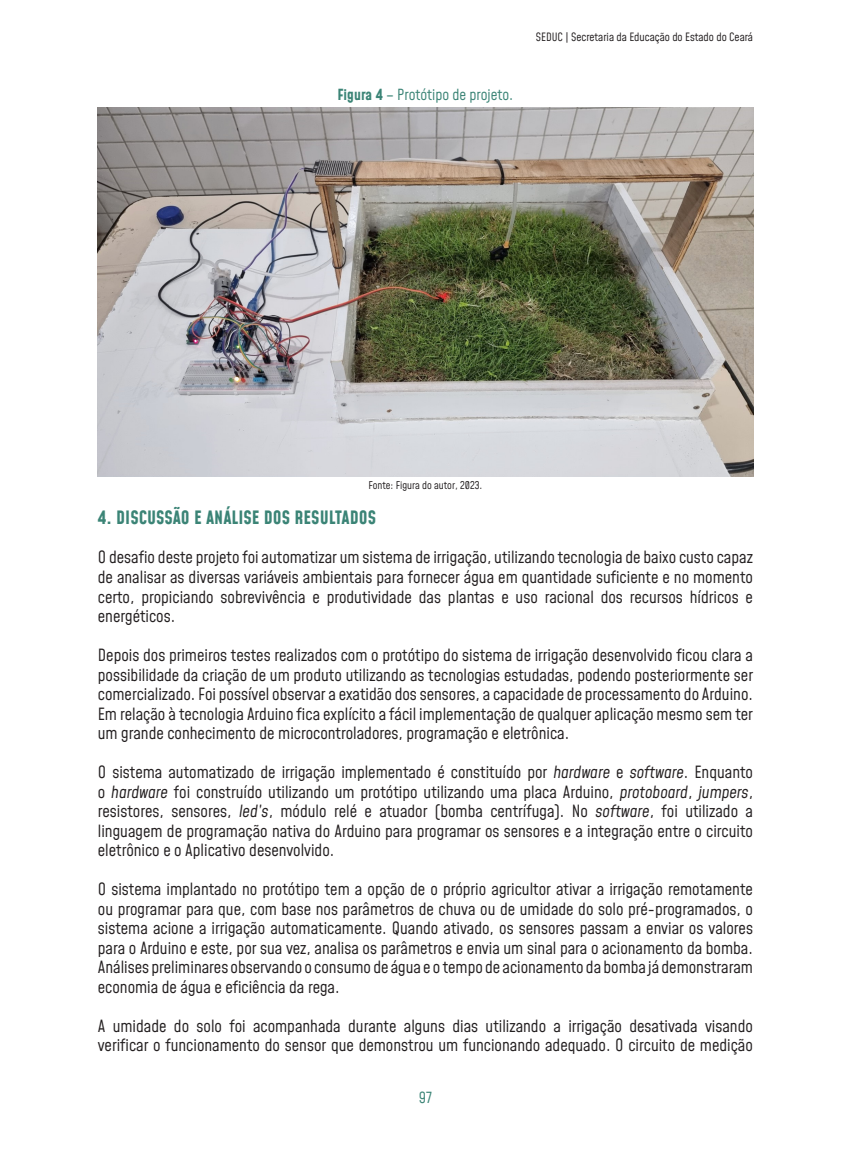
<style>
.page{position:relative;width:851px;height:1149px;background:#fff}
.page>*{position:absolute;margin:0;border:0;box-sizing:border-box;transform-origin:0 0}
.seção_Mohave{font:700 18px "Mohave";color:#3b8476}
.corpo_texto_Mohave{font:16.5px/19.5px "Mohave";color:#231f20;text-align:justify}
.figura_header_Mohave{font:15px "Mohave";color:#3b8476}
.t1{font:11.25px "Mohave";color:#231f20}
.figura_fonte_Mohave{font:10.5px "Mohave";color:#231f20}
.s1{font-weight:700}
.s2{font-style:italic}
</style>
<div class="page">
<img style="left:98px;top:108px;width:655px;height:368px">
<p class="figura_header_Mohave" style="left:337px;top:85px;width:177px"><span class="s1">Figura 4</span> – Protótipo de projeto.</p>
<p class="t1" style="left:536px;top:29px;width:219px">SEDUC | Secretaria da Educação do Estado do Ceará</p>
<p class="figura_fonte_Mohave" style="left:368px;top:478px;width:115px">Fonte: Figura do autor, 2023.</p>
<p class="seção_Mohave" style="left:98px;top:506px;width:280px">4. DISCUSSÃO E ANÁLISE DOS RESULTADOS</p>
<p class="corpo_texto_Mohave" style="left:98px;top:548px;width:656px">O desafio deste projeto foi automatizar um sistema de irrigação, utilizando tecnologia de baixo custo capaz de analisar as diversas variáveis ambientais para fornecer água em quantidade suficiente e no momento certo, propiciando sobrevivência e produtividade das plantas e uso racional dos recursos hídricos e energéticos.</p>
<p class="corpo_texto_Mohave" style="left:98px;top:646px;width:656px">Depois dos primeiros testes realizados com o protótipo do sistema de irrigação desenvolvido ficou clara a possibilidade da criação de um produto utilizando as tecnologias estudadas, podendo posteriormente ser comercializado. Foi possível observar a exatidão dos sensores, a capacidade de processamento do Arduino.<br>Em relação à tecnologia Arduino fica explícito a fácil implementação de qualquer aplicação mesmo sem ter um grande conhecimento de microcontroladores, programação e eletrônica.</p>
<p class="corpo_texto_Mohave" style="left:98px;top:763px;width:656px">O sistema automatizado de irrigação implementado é constituído por <span class="s2">hardware</span> e <span class="s2">software</span>. Enquanto o <span class="s2">hardware</span> foi construído utilizando um protótipo utilizando uma placa Arduino, <span class="s2">protoboard</span>, <span class="s2">jumpers</span>, resistores, sensores, <span class="s2">led’s</span>, módulo relé e atuador (bomba centrífuga). No <span class="s2">software</span>, foi utilizado a linguagem de programação nativa do Arduino para programar os sensores e a integração entre o circuito eletrônico e o Aplicativo desenvolvido.</p>
<p class="corpo_texto_Mohave" style="left:98px;top:880px;width:656px">O sistema implantado no protótipo tem a opção de o próprio agricultor ativar a irrigação remotamente ou programar para que, com base nos parâmetros de chuva ou de umidade do solo pré-programados, o sistema acione a irrigação automaticamente. Quando ativado, os sensores passam a enviar os valores para o Arduino e este, por sua vez, analisa os parâmetros e envia um sinal para o acionamento da bomba.<br>Análises preliminares observando o consumo de água e o tempo de acionamento da bomba já demonstraram economia de água e eficiência da rega.</p>
<p class="corpo_texto_Mohave" style="left:98px;top:1016px;width:656px">A umidade do solo foi acompanhada durante alguns dias utilizando a irrigação desativada visando verificar o funcionamento do sensor que demonstrou um funcionando adequado. O circuito de medição</p>
<p class="figura_header_Mohave" style="left:419px;top:1087px;width:15px">97</p>
</div>
